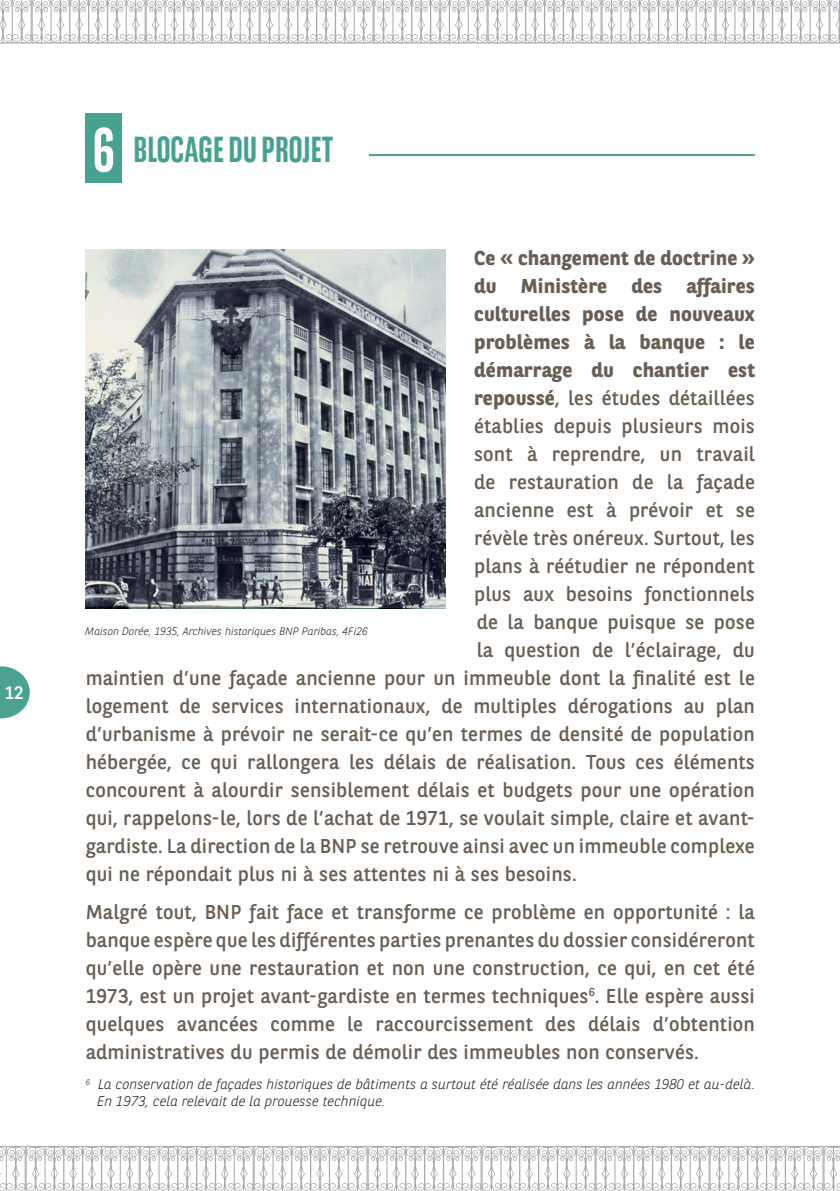
<style>
.page{position:relative;width:840px;height:1191px;background:#fff}
.page>*{position:absolute;margin:0;border:0;box-sizing:border-box;transform-origin:0 0}
.t1{font:700 36px "BNPP Sans Condensed";color:#46a28f}
.t2{font:20px/28px "BNPP Sans";letter-spacing:.01em;color:#685e54;text-align:justify}
.t3{font:700 20px "BNPP Sans";letter-spacing:.01em;color:#685e54}
.t4{font:18px "BNPP Sans";color:#fff}
.t5{font:italic 300 14px/16.8px "BNPP Sans";color:#231f20}
.t6{font:italic 300 10.8px "BNPP Sans";color:#231f20}
.s1{font-size:62px;color:#fff}
.s2{font-weight:700}
</style>
<div class="page">
<svg style="left:0;top:666px;width:30px;height:52px"></svg>
<svg style="left:0;top:0;width:839px;height:44px"></svg>
<svg style="left:0;top:1146px;width:839px;height:45px"></svg>
<div style="left:86px;top:113px;width:36px;height:70px;background:#47a28f"></div>
<hr style="left:369px;top:154px;width:385px;height:2px;background:#47a28f">
<img style="left:85px;top:249px;width:360px;height:360px">
<p class="t4" style="left:5px;top:680px;width:21px">12</p>
<h1 class="t1" style="left:93px;top:128px;width:242px"><span class="s1">6</span> BLOCAGE DU PROJET</h1>
<p class="t3" style="left:474px;top:244px;width:282px">Ce « changement de doctrine »</p>
<p class="t3" style="left:474px;top:272px;width:282px">du Ministère des affaires</p>
<p class="t3" style="left:474px;top:300px;width:282px">culturelles pose de nouveaux</p>
<p class="t3" style="left:474px;top:328px;width:282px">problèmes à la banque : le</p>
<p class="t3" style="left:474px;top:356px;width:282px">démarrage du chantier est</p>
<p class="t2" style="left:474px;top:383px;width:282px"><span class="s2">repoussé</span>, les études détaillées</p>
<p class="t2" style="left:474px;top:411px;width:282px">établies depuis plusieurs mois</p>
<p class="t2" style="left:474px;top:439px;width:282px">sont à reprendre, un travail</p>
<p class="t2" style="left:474px;top:467px;width:282px">de restauration de la façade</p>
<p class="t2" style="left:474px;top:495px;width:282px">ancienne est à prévoir et se</p>
<p class="t2" style="left:474px;top:523px;width:282px">révèle très onéreux. Surtout, les</p>
<p class="t2" style="left:474px;top:551px;width:282px">plans à réétudier ne répondent</p>
<p class="t2" style="left:474px;top:579px;width:282px">plus aux besoins fonctionnels</p>
<p class="t2" style="left:476px;top:607px;width:279px">de la banque puisque se pose</p>
<p class="t2" style="left:476px;top:635px;width:279px">la question de l’éclairage, du</p>
<p class="t2" style="left:86px;top:663px;width:670px">maintien d’une façade ancienne pour un immeuble dont la finalité est le</p>
<p class="t2" style="left:86px;top:691px;width:670px">logement de services internationaux, de multiples dérogations au plan</p>
<p class="t2" style="left:86px;top:719px;width:670px">d’urbanisme à prévoir ne serait-ce qu’en termes de densité de population</p>
<p class="t2" style="left:86px;top:747px;width:670px">hébergée, ce qui rallongera les délais de réalisation. Tous ces éléments</p>
<p class="t2" style="left:86px;top:775px;width:670px">concourent à alourdir sensiblement délais et budgets pour une opération</p>
<p class="t2" style="left:86px;top:803px;width:670px">qui, rappelons-le, lors de l’achat de 1971, se voulait simple, claire et avant-</p>
<p class="t2" style="left:86px;top:831px;width:670px">gardiste. La direction de la BNP se retrouve ainsi avec un immeuble complexe</p>
<p class="t2" style="left:86px;top:859px;width:492px">qui ne répondait plus ni à ses attentes ni à ses besoins.</p>
<p class="t2" style="left:86px;top:897px;width:670px">Malgré tout, BNP fait face et transforme ce problème en opportunité : la banque espère que les différentes parties prenantes du dossier considéreront qu’elle opère une restauration et non une construction, ce qui, en cet été 1973, est un projet avant-gardiste en termes techniques<sup>6</sup>. Elle espère aussi quelques avancées comme le raccourcissement des délais d’obtention administratives du permis de démolir des immeubles non conservés.</p>
<p class="t5" style="left:97px;top:1075px;width:659px;text-indent:-11px"><sup>6</sup> La conservation de façades historiques de bâtiments a surtout été réalisée dans les années 1980 et au-delà.<br>En 1973, cela relevait de la prouesse technique.</p>
<p class="t6" style="left:85px;top:623px;width:284px">Maison Dorée, 1935, Archives historiques BNP Paribas, 4Fi26</p>
</div>
